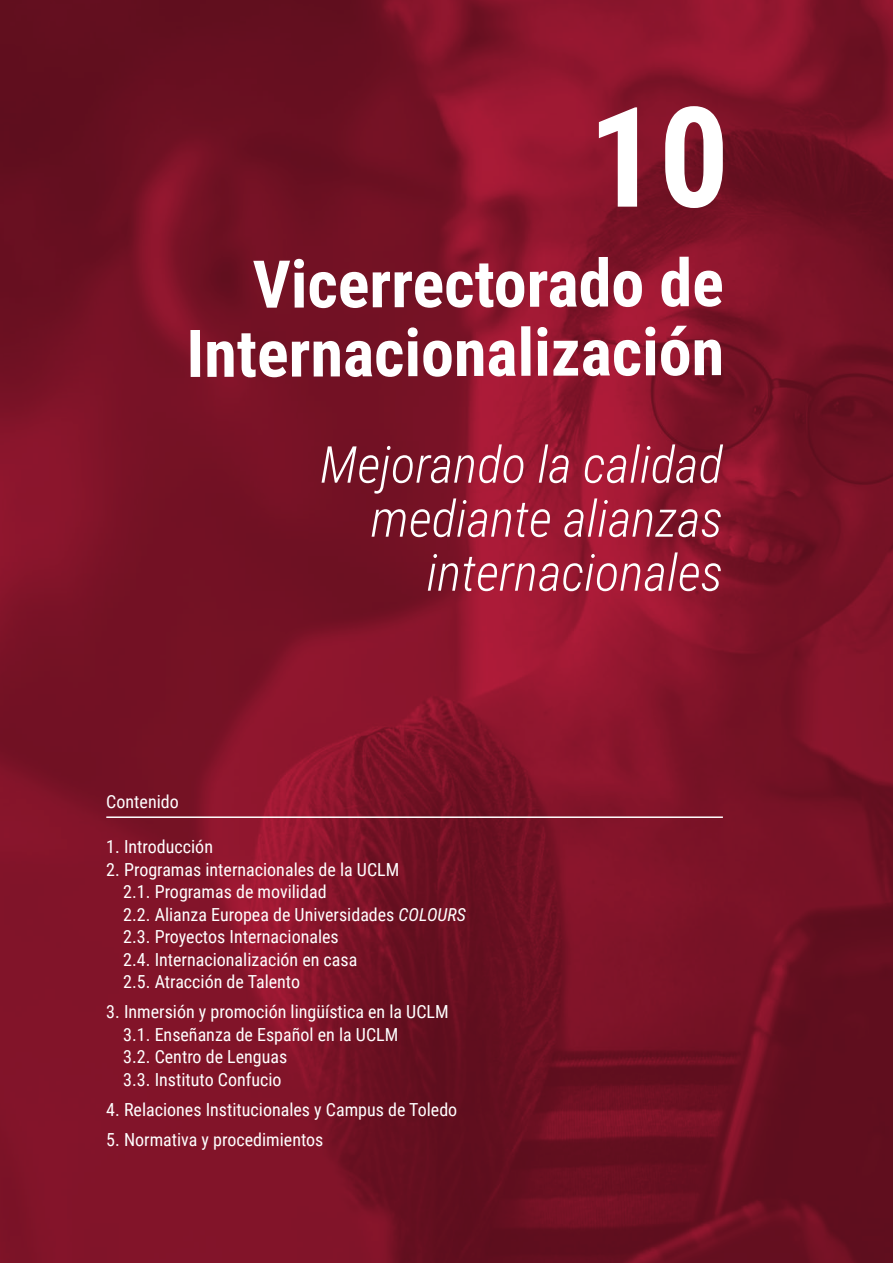
<style>
.page{position:relative;width:893px;height:1263px;background:#fff}
.page>*{position:absolute;margin:0;border:0;box-sizing:border-box;transform-origin:0 0}
.txt_corrido{font:700 139.5px "Roboto Condensed";color:#fff}
.txt_corrido-2{font:700 66px "Roboto Condensed";letter-spacing:-.005em;color:#fff}
.txt_corrido-3{font:italic 300 51px "Roboto Condensed";color:#fff}
.txt_corrido-4{font:18px "Roboto Condensed";color:#fff}
.s1{font-style:italic}
</style>
<div class="page">
<img style="left:0;top:0;width:893px;height:1263px">
<hr style="left:106px;top:816px;width:617px;height:2px;background:#fff">
<p class="txt_corrido" style="left:588px;top:59px;width:143px">10</p>
<p class="txt_corrido-2" style="left:253px;top:237px;width:473px">Vicerrectorado de</p>
<p class="txt_corrido-2" style="left:186px;top:306px;width:540px">Internacionalización</p>
<p class="txt_corrido-3" style="left:320px;top:429px;width:404px">Mejorando la calidad</p>
<p class="txt_corrido-3" style="left:371px;top:483px;width:354px">mediante alianzas</p>
<p class="txt_corrido-3" style="left:427px;top:537px;width:298px">internacionales</p>
<p class="txt_corrido-4" style="left:106px;top:789px;width:74px">Contenido</p>
<p class="txt_corrido-4" style="left:106px;top:834px;width:108px">1. Introducción</p>
<p class="txt_corrido-4" style="left:106px;top:857px;width:295px">2. Programas internacionales de la UCLM</p>
<p class="txt_corrido-4" style="left:123px;top:879px;width:205px">2.1. Programas de movilidad</p>
<p class="txt_corrido-4" style="left:123px;top:902px;width:344px">2.2. Alianza Europea de Universidades <span class="s1">COLOURS</span></p>
<p class="txt_corrido-4" style="left:123px;top:924px;width:217px">2.3. Proyectos Internacionales</p>
<p class="txt_corrido-4" style="left:123px;top:947px;width:236px">2.4. Internacionalización en casa</p>
<p class="txt_corrido-4" style="left:123px;top:969px;width:178px">2.5. Atracción de Talento</p>
<p class="txt_corrido-4" style="left:106px;top:999px;width:344px">3. Inmersión y promoción lingüística en la UCLM</p>
<p class="txt_corrido-4" style="left:123px;top:1022px;width:277px">3.1. Enseñanza de Español en la UCLM</p>
<p class="txt_corrido-4" style="left:123px;top:1044px;width:166px">3.2. Centro de Lenguas</p>
<p class="txt_corrido-4" style="left:123px;top:1067px;width:160px">3.3. Instituto Confucio</p>
<p class="txt_corrido-4" style="left:106px;top:1097px;width:353px">4. Relaciones Institucionales y Campus de Toledo</p>
<p class="txt_corrido-4" style="left:106px;top:1127px;width:219px">5. Normativa y procedimientos</p>
</div>
